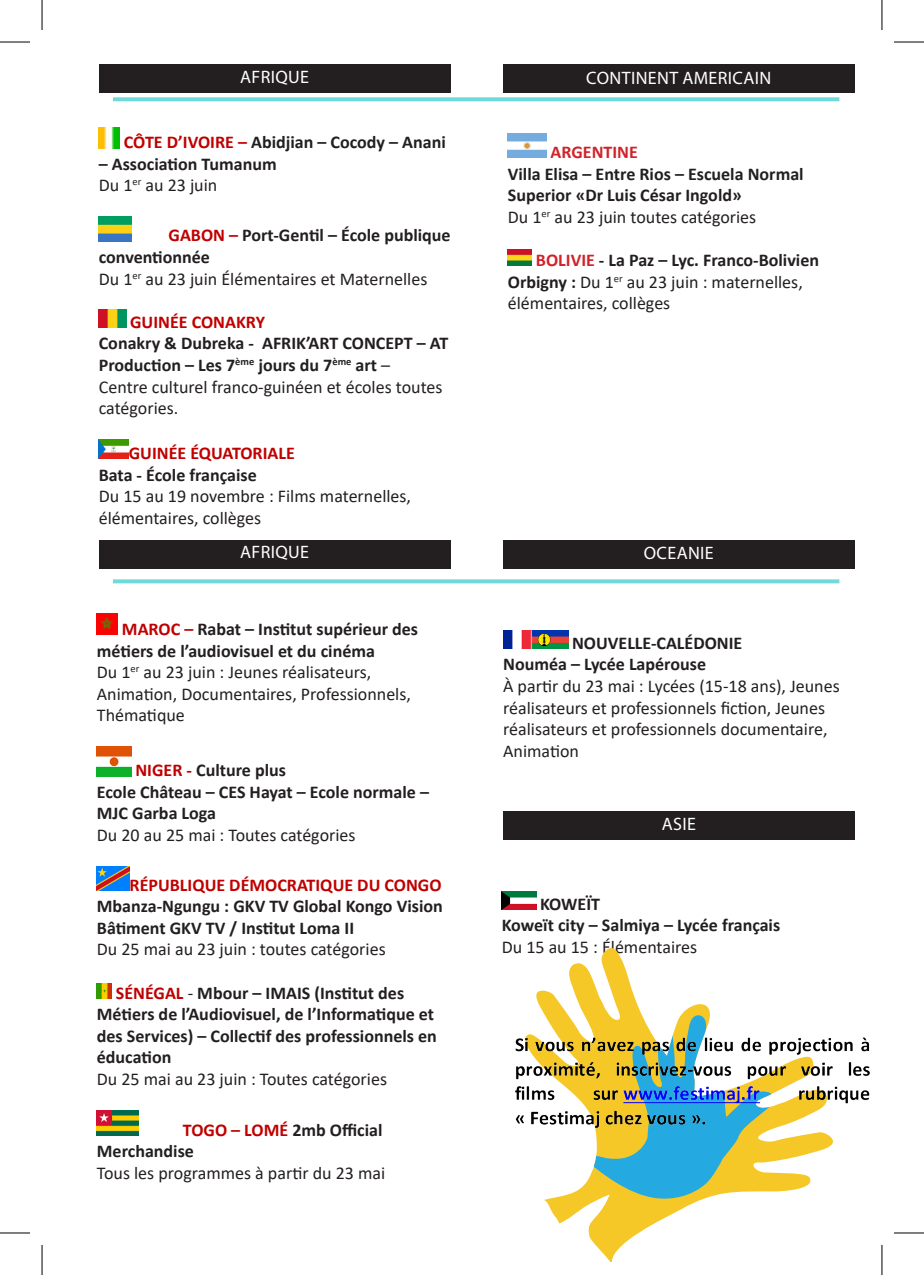
<style>
.page{position:relative;width:924px;height:1275px;background:#fff}
.page>*{position:absolute;margin:0;border:0;box-sizing:border-box;transform-origin:0 0}
.t1{font:700 18px/21.6px "Calibri";color:#231f20}
.t2{font:18px/21.6px "Calibri";color:#231f20}
.t3{font:700 18px "Calibri";color:#c00000}
.t4{font:18px "Myriad Pro";letter-spacing:.02em;color:#fff}
.t5{font:700 18px "Calibri";color:#d1232a}
.s1{color:#c00000}
.s2{font-weight:400}
.s3{font-weight:700;color:#c00000}
.s4{font-weight:700}
.s5{font-weight:700;color:#d1232a}
</style>
<div class="page">
<div style="left:99px;top:64px;width:351px;height:28px;background:#231f20"></div>
<svg style="left:113px;top:97px;width:726px;height:4px;background:#7adcdc"></svg>
<div style="left:99px;top:540px;width:351px;height:28px;background:#231f20"></div>
<div style="left:502px;top:64px;width:352px;height:28px;background:#231f20"></div>
<div style="left:503px;top:540px;width:351px;height:28px;background:#231f20"></div>
<div style="left:503px;top:812px;width:351px;height:28px;background:#231f20"></div>
<img style="left:501px;top:892px;width:35px;height:17px">
<svg style="left:113px;top:579px;width:726px;height:4px;background:#7ddddd"></svg>
<svg style="left:536px;top:948px;width:275px;height:313px"></svg>
<svg style="left:583px;top:1015px;width:201px;height:185px;background:#9dc397"></svg>
<img style="left:515px;top:1016px;width:355px;height:145px">
<img style="left:99px;top:127px;width:21px;height:21px">
<img style="left:99px;top:217px;width:33px;height:24px">
<img style="left:99px;top:310px;width:27px;height:18px">
<img style="left:99px;top:439px;width:30px;height:20px">
<img style="left:97px;top:614px;width:21px;height:21px">
<img style="left:97px;top:746px;width:34px;height:30px">
<img style="left:97px;top:866px;width:32px;height:24px">
<img style="left:97px;top:983px;width:15px;height:15px">
<img style="left:97px;top:1110px;width:41px;height:25px">
<img style="left:507px;top:134px;width:39px;height:24px">
<img style="left:507px;top:249px;width:24px;height:17px">
<img style="left:503px;top:631px;width:64px;height:18px">
<hr style="left:0;top:42px;width:30px;height:1px;background:#000">
<hr style="left:893px;top:42px;width:30px;height:1px;background:#000">
<hr style="left:0;top:1232px;width:30px;height:1px;background:#000">
<hr style="left:893px;top:1232px;width:30px;height:1px;background:#000">
<hr style="left:42px;top:0;width:1px;height:30px;background:#000">
<hr style="left:42px;top:1245px;width:1px;height:30px;background:#000">
<hr style="left:881px;top:0;width:1px;height:30px;background:#000">
<hr style="left:881px;top:1245px;width:1px;height:30px;background:#000">
<p class="t4" style="left:240px;top:66px;width:70px">AFRIQUE</p>
<p class="t1" style="left:124px;top:131px;width:323px"><span class="s1">CÔTE D’IVOIRE –</span> Abidjian – Cocody – Anani</p>
<p class="t1" style="left:99px;top:153px;width:179px">– Association Tumanum<br><span class="s2">Du 1</span><sup>er</sup> <span class="s2">au 23 juin</span></p>
<p class="t1" style="left:99px;top:224px;width:353px;text-indent:70px"><span class="s1">GABON –</span> Port-Gentil – École publique conventionnée<br><span class="s2">Du 1</span><sup>er</sup> <span class="s2">au 23 juin Élémentaires et Maternelles</span></p>
<p class="t3" style="left:130px;top:309px;width:136px">GUINÉE CONAKRY</p>
<p class="t1" style="left:99px;top:332px;width:351px">Conakry &amp; Dubreka - AFRIK’ART CONCEPT – AT Production – Les 7<sup>ème</sup> jours du 7<sup>ème</sup> art <span class="s2">–<br>Centre culturel franco-guinéen et écoles toutes catégories.</span></p>
<p class="t3" style="left:129px;top:440px;width:167px">GUINÉE ÉQUATORIALE</p>
<p class="t1" style="left:99px;top:463px;width:159px">Bata - École française</p>
<p class="t2" style="left:99px;top:485px;width:314px">Du 15 au 19 novembre : Films maternelles, élémentaires, collèges</p>
<p class="t4" style="left:240px;top:541px;width:70px">AFRIQUE</p>
<p class="t2" style="left:97px;top:618px;width:322px;text-indent:25px"><span class="s3">MAROC –</span> <span class="s4">Rabat – Institut supérieur des métiers de l’audiovisuel et du cinéma<br></span>Du 1<sup>er</sup> au 23 juin : Jeunes réalisateurs, Animation, Documentaires, Professionnels, Thématique</p>
<p class="t1" style="left:97px;top:759px;width:333px;text-indent:38px"><span class="s1">NIGER -</span> Culture plus<br>Ecole Château – CES Hayat – Ecole normale –<br>MJC Garba Loga</p>
<p class="t2" style="left:97px;top:823px;width:260px">Du 20 au 25 mai : Toutes catégories</p>
<p class="t3" style="left:129px;top:872px;width:313px">RÉPUBLIQUE DÉMOCRATIQUE DU CONGO</p>
<p class="t1" style="left:97px;top:895px;width:347px">Mbanza-Ngungu : GKV TV Global Kongo Vision<br>Bâtiment GKV TV / Institut Loma II</p>
<p class="t2" style="left:97px;top:938px;width:290px">Du 25 mai au 23 juin : toutes catégories</p>
<p class="t1" style="left:97px;top:981px;width:341px;text-indent:19px"><span class="s1">SÉNÉGAL</span> <span class="s2">-</span> Mbour – IMAIS (Institut des Métiers de l’Audiovisuel, de l’Informatique et des Services) – Collectif des professionnels en éducation</p>
<p class="t2" style="left:97px;top:1067px;width:291px">Du 25 mai au 23 juin : Toutes catégories</p>
<p class="t1" style="left:97px;top:1118px;width:287px;text-indent:86px"><span class="s1">TOGO – LOMÉ</span> 2mb Official<br>Merchandise</p>
<p class="t2" style="left:97px;top:1161px;width:290px">Tous les programmes à partir du 23 mai</p>
<p class="t4" style="left:586px;top:66px;width:186px">CONTINENT AMERICAIN</p>
<p class="t5" style="left:550px;top:139px;width:89px">ARGENTINE</p>
<p class="t1" style="left:507px;top:162px;width:297px">Villa Elisa – Entre Rios – Escuela Normal<br>Superior «Dr Luis César Ingold»<br><span class="s2">Du 1</span><sup>er</sup> <span class="s2">au 23 juin toutes catégories</span></p>
<p class="t2" style="left:507px;top:249px;width:312px;text-indent:28px"><span class="s5">BOLIVIE</span> <span class="s4">- La Paz – Lyc. Franco-Bolivien<br>Orbigny :</span> Du 1<sup>er</sup> au 23 juin : maternelles, élémentaires, collèges</p>
<p class="t4" style="left:643px;top:542px;width:71px">OCEANIE</p>
<p class="t1" style="left:503px;top:632px;width:241px;text-indent:69px">NOUVELLE-CALÉDONIE<br>Nouméa – Lycée Lapérouse</p>
<p class="t2" style="left:503px;top:675px;width:338px">À partir du 23 mai : Lycées (15-18 ans), Jeunes réalisateurs et professionnels fiction, Jeunes réalisateurs et professionnels documentaire, Animation</p>
<p class="t4" style="left:661px;top:812px;width:36px">ASIE</p>
<p class="t1" style="left:501px;top:892px;width:280px;text-indent:38px">KOWEÏT<br>Koweït city – Salmiya – Lycée français</p>
<p class="t2" style="left:501px;top:935px;width:197px">Du 15 au 15 : Élémentaires</p>
</div>
